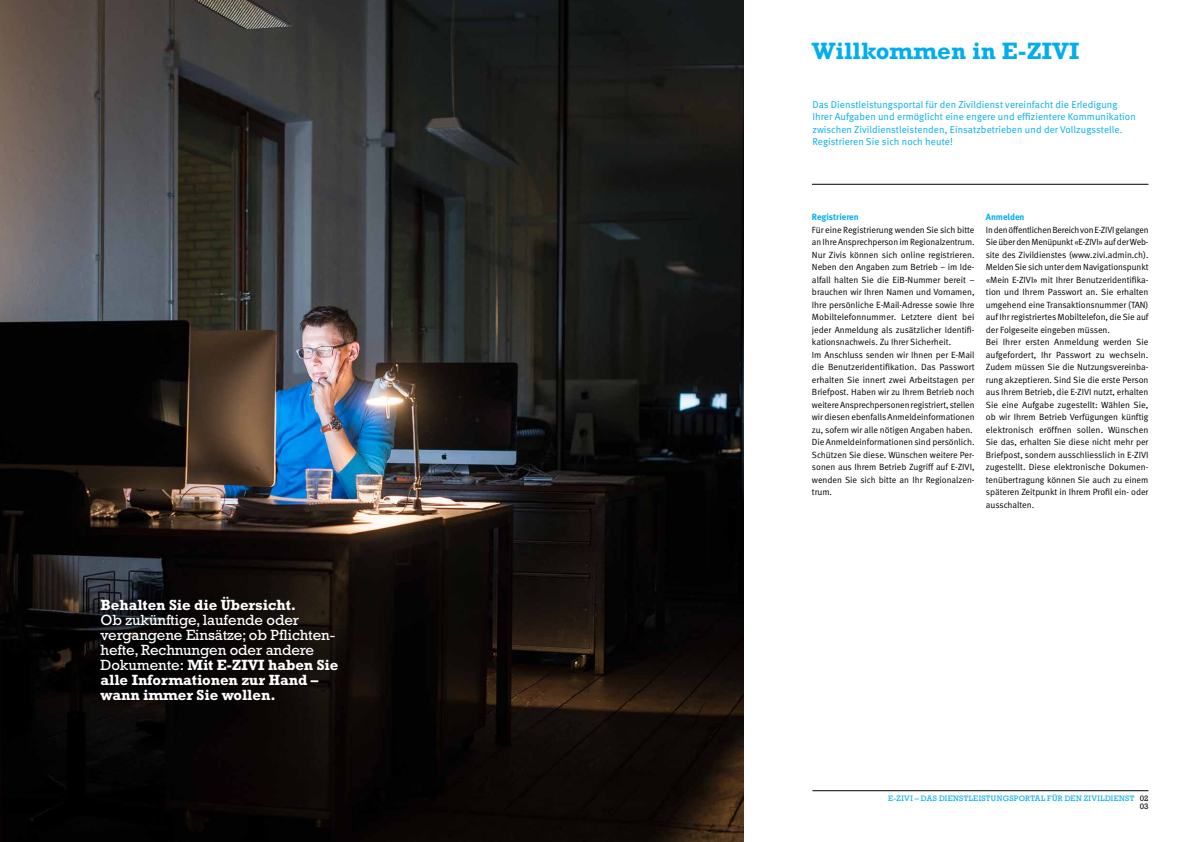
<style>
.page{position:relative;width:1191px;height:842px;background:#fff}
.page>*{position:absolute;margin:0;border:0;box-sizing:border-box;transform-origin:0 0}
.t1{font:700 24px "Rockwell Std";letter-spacing:.005em;color:#00aeef}
.t2{font:15px/15px "Rockwell Std";letter-spacing:-.005em;color:#fff}
.t3{font:700 15px "Rockwell Std";letter-spacing:-.005em;color:#fff}
.t4{font:10px/12.5px "Meta Normal LF";letter-spacing:.01em;color:#00aeef}
.t5{font:9px/12.5px "Meta Normal LF";color:#000}
.t6{font:9px "Meta Bold LF";color:#00aeef}
.t7{font:8px "Rockwell Std";letter-spacing:.04em;color:#00aeef}
.t8{font:8px/8px "Rockwell Std";color:#000}
.s1{font-weight:700}
</style>
<div class="page">
<img style="left:0;top:0;width:743px;height:842px">
<hr style="left:812px;top:184px;width:336px;height:1px;background:#000">
<hr style="left:812px;top:790px;width:336px;height:1px;background:#000">
<h2 class="t3" style="left:100px;top:596px;width:197px">Behalten Sie die Übersicht.</h2>
<h2 class="t2" style="left:100px;top:612px;width:239px">Ob zukünftige, laufende oder vergangene Einsätze; ob Pflichten&shy;hefte, Rechnungen oder andere<br>Dokumente: <span class="s1">Mit E-ZIVI haben Sie alle Informationen zur Hand – wann immer Sie wollen.</span></h2>
<h1 class="t1" style="left:812px;top:37px;width:269px">Willkommen in E-ZIVI</h1>
<p class="t4" style="left:812px;top:98px;width:325px">Das Dienstleistungsportal für den Zivildienst vereinfacht die Erledigung Ihrer Aufgaben und ermöglicht eine engere und effizientere Kommunikation zwischen Zivildienstleistenden, Einsatzbetrieben und der Vollzugsstelle.<br>Registrieren Sie sich noch heute!</p>
<p class="t6" style="left:812px;top:212px;width:48px">Registrieren</p>
<p class="t5" style="left:812px;top:223px;width:164px">Für eine Registrierung wenden Sie sich bitte an Ihre Ansprechperson im Regionalzentrum.<br>Nur Zivis können sich online registrieren.<br>Neben den Angaben zum Betrieb – im Ide&shy;alfall halten Sie die EiB-Nummer bereit – brauchen wir Ihren Namen und Vornamen, Ihre persönliche E-Mail-Adresse sowie Ihre Mobiltelefonnummer. Letztere dient bei jeder Anmeldung als zusätzlicher Identifi&shy;kationsnachweis. Zu Ihrer Sicherheit.<br>Im Anschluss senden wir Ihnen per E-Mail die Benutzeridentifikation. Das Passwort erhalten Sie innert zwei Arbeitstagen per Briefpost. Haben wir zu Ihrem Betrieb noch weitere Ansprechpersonen registriert, stellen wir diesen ebenfalls Anmeldeinformationen zu, sofern wir alle nötigen Angaben haben.<br>Die Anmeldeinformationen sind persönlich.<br>Schützen Sie diese. Wünschen weitere Per&shy;sonen aus Ihrem Betrieb Zugriff auf E-ZIVI, wenden Sie sich bitte an Ihr Regionalzen&shy;trum.</p>
<p class="t6" style="left:986px;top:212px;width:40px">Anmelden</p>
<p class="t5" style="left:986px;top:223px;width:164px">In den öffentlichen Bereich von E-ZIVI gelangen Sie über den Menüpunkt «E-ZIVI» auf der Web&shy;site des Zivildienstes (www.zivi.admin.ch).<br>Melden Sie sich unter dem Navigationspunkt «Mein E-ZIVI» mit Ihrer Benutzeridentifika&shy;tion und Ihrem Passwort an. Sie erhalten umgehend eine Transaktionsnummer (TAN) auf Ihr registriertes Mobiltelefon, die Sie auf der Folgeseite eingeben müssen.<br>Bei Ihrer ersten Anmeldung werden Sie aufgefordert, Ihr Passwort zu wechseln.<br>Zudem müssen Sie die Nutzungsvereinba&shy;rung akzeptieren. Sind Sie die erste Person aus Ihrem Betrieb, die E-ZIVI nutzt, erhalten Sie eine Aufgabe zugestellt: Wählen Sie, ob wir Ihrem Betrieb Verfügungen künftig elektronisch eröffnen sollen. Wünschen Sie das, erhalten Sie diese nicht mehr per Briefpost, sondern ausschliesslich in E-ZIVI zugestellt. Diese elektronische Dokumen&shy;tenübertragung können Sie auch zu einem späteren Zeitpunkt in Ihrem Profil ein- oder ausschalten.</p>
<p class="t7" style="left:888px;top:794px;width:248px">E-ZIVI – DAS DIENSTLEISTUNGSPORTAL FÜR DEN ZIVILDIENST</p>
<p class="t8" style="left:1139px;top:794px;width:10px">02<br>03</p>
</div>
